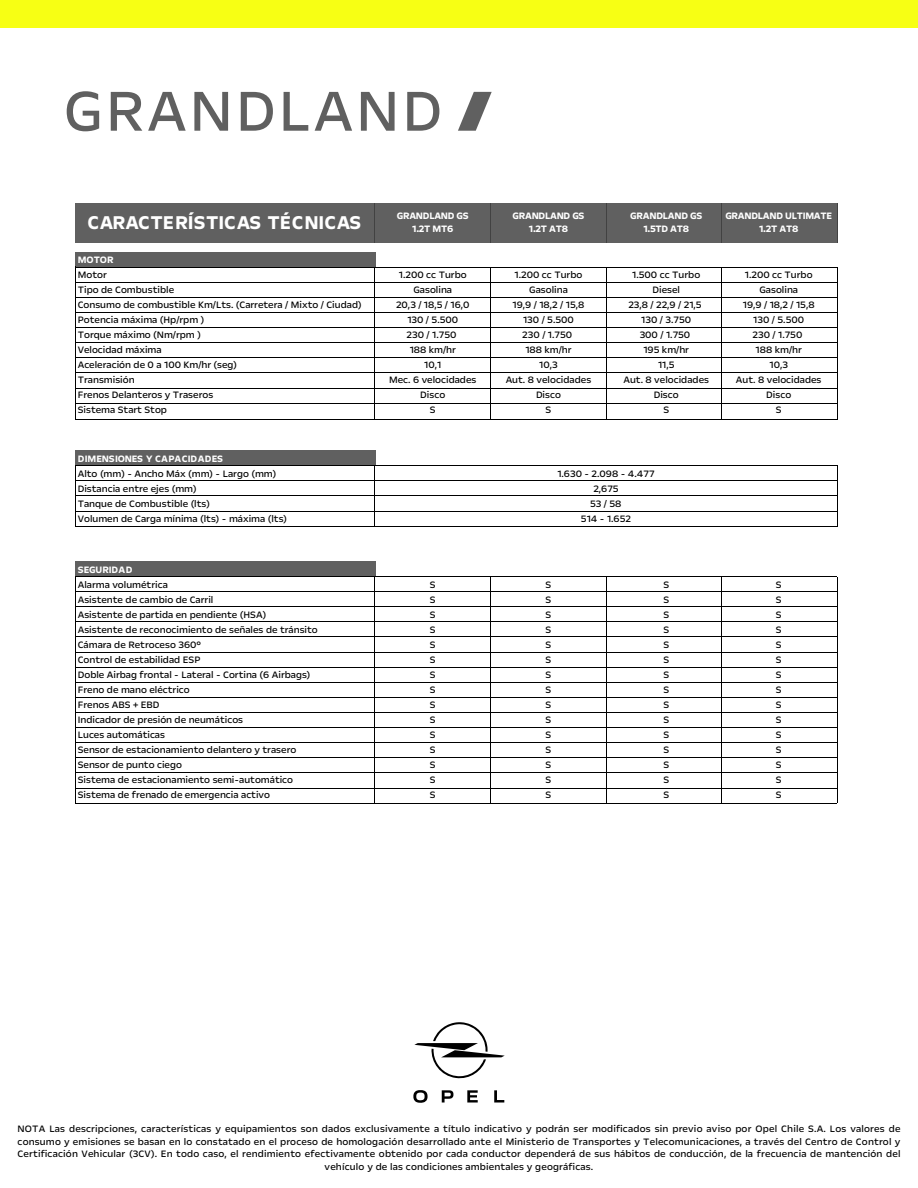
<style>
.page{position:relative;width:918px;height:1188px;background:#fff}
.page>*{position:absolute;margin:0;border:0;box-sizing:border-box;transform-origin:0 0}
.t1{font:64.5px "Opel Next";letter-spacing:.04em;color:#606060}
.t2{font:700 21.3px "Opel Next";color:#fff}
.t3{font:10.65px/15px "Opel Next";color:#000;text-align:center}
.t4{font:700 10.65px/12.8px "Opel Next";letter-spacing:-.025em;color:#fff;text-align:center}
.t5{font:700 10.65px "Opel Next";letter-spacing:.005em;color:#fff}
.t6{font:700 10.65px "Opel Next";color:#fff}
</style>
<div class="page">
<div style="left:0;top:0;width:918px;height:27px;background:#f7ff14"></div>
<svg style="left:458px;top:92px;width:34px;height:39px"></svg>
<svg style="left:414px;top:1022px;width:91px;height:57px"></svg>
<svg style="left:413px;top:1090px;width:15px;height:13px"></svg>
<svg style="left:467px;top:1090px;width:11px;height:13px"></svg>
<svg style="left:442px;top:1090px;width:12px;height:13px"></svg>
<svg style="left:494px;top:1090px;width:10px;height:13px"></svg>
<div style="left:75px;top:203px;width:762px;height:40px;background:#606060"></div>
<div style="left:75px;top:450px;width:300px;height:16px;background:#606060"></div>
<hr style="left:75px;top:465px;width:1px;height:62px;background:#000">
<hr style="left:375px;top:466px;width:1px;height:61px;background:#000">
<hr style="left:837px;top:466px;width:1px;height:61px;background:#000">
<div style="left:75px;top:252px;width:300px;height:16px;background:#606060"></div>
<hr style="left:375px;top:203px;width:1px;height:40px;background:#424242">
<hr style="left:490px;top:203px;width:1px;height:40px;background:#424242">
<hr style="left:606px;top:203px;width:1px;height:40px;background:#424242">
<hr style="left:721px;top:203px;width:1px;height:40px;background:#424242">
<hr style="left:837px;top:203px;width:1px;height:40px;background:#424242">
<hr style="left:75px;top:267px;width:1px;height:153px;background:#000">
<hr style="left:375px;top:268px;width:1px;height:152px;background:#000">
<hr style="left:490px;top:268px;width:1px;height:152px;background:#000">
<hr style="left:606px;top:268px;width:1px;height:152px;background:#000">
<hr style="left:721px;top:268px;width:1px;height:152px;background:#000">
<hr style="left:837px;top:268px;width:1px;height:152px;background:#000">
<hr style="left:76px;top:267px;width:761px;height:1px;background:#000">
<hr style="left:76px;top:282px;width:761px;height:1px;background:#000">
<hr style="left:76px;top:297px;width:761px;height:1px;background:#000">
<hr style="left:76px;top:312px;width:761px;height:1px;background:#000">
<hr style="left:76px;top:327px;width:761px;height:1px;background:#000">
<hr style="left:76px;top:342px;width:761px;height:1px;background:#000">
<hr style="left:76px;top:357px;width:761px;height:1px;background:#000">
<hr style="left:76px;top:373px;width:761px;height:1px;background:#000">
<hr style="left:76px;top:388px;width:761px;height:1px;background:#000">
<hr style="left:76px;top:419px;width:761px;height:1px;background:#000">
<hr style="left:76px;top:403px;width:761px;height:1px;background:#000">
<hr style="left:76px;top:465px;width:761px;height:1px;background:#000">
<hr style="left:76px;top:480px;width:761px;height:1px;background:#000">
<hr style="left:76px;top:496px;width:761px;height:1px;background:#000">
<hr style="left:76px;top:511px;width:761px;height:1px;background:#000">
<hr style="left:76px;top:526px;width:761px;height:1px;background:#000">
<div style="left:75px;top:561px;width:300px;height:16px;background:#606060"></div>
<hr style="left:375px;top:577px;width:1px;height:226px;background:#000">
<hr style="left:490px;top:577px;width:1px;height:226px;background:#000">
<hr style="left:606px;top:577px;width:1px;height:226px;background:#000">
<hr style="left:721px;top:577px;width:1px;height:226px;background:#000">
<hr style="left:837px;top:577px;width:1px;height:226px;background:#000">
<hr style="left:75px;top:576px;width:1px;height:228px;background:#000">
<hr style="left:76px;top:576px;width:761px;height:1px;background:#000">
<hr style="left:76px;top:591px;width:761px;height:1px;background:#000">
<hr style="left:76px;top:606px;width:761px;height:1px;background:#000">
<hr style="left:76px;top:621px;width:761px;height:1px;background:#000">
<hr style="left:76px;top:637px;width:761px;height:1px;background:#000">
<hr style="left:76px;top:652px;width:761px;height:1px;background:#000">
<hr style="left:76px;top:667px;width:761px;height:1px;background:#000">
<hr style="left:76px;top:682px;width:761px;height:1px;background:#000">
<hr style="left:76px;top:697px;width:761px;height:1px;background:#000">
<hr style="left:76px;top:712px;width:761px;height:1px;background:#000">
<hr style="left:76px;top:727px;width:761px;height:1px;background:#000">
<hr style="left:76px;top:742px;width:761px;height:1px;background:#000">
<hr style="left:76px;top:757px;width:761px;height:1px;background:#000">
<hr style="left:76px;top:772px;width:761px;height:1px;background:#000">
<hr style="left:76px;top:788px;width:761px;height:1px;background:#000">
<hr style="left:76px;top:803px;width:761px;height:1px;background:#000">
<h1 class="t1" style="left:64px;top:71px;width:380px">GRANDLAND</h1>
<h2 class="t2" style="left:87px;top:209px;width:275px">CARACTERÍSTICAS TÉCNICAS</h2>
<p class="t4" style="left:397px;top:209px;width:73px">GRANDLAND GS<br>1.2T MT6</p>
<p class="t4" style="left:513px;top:209px;width:73px">GRANDLAND GS<br>1.2T AT8</p>
<p class="t4" style="left:630px;top:209px;width:73px">GRANDLAND GS<br>1.5TD AT8</p>
<p class="t4" style="left:725px;top:209px;width:108px">GRANDLAND ULTIMATE<br>1.2T AT8</p>
<p class="t4" style="left:78px;top:254px;width:37px">MOTOR</p>
<p class="t3" style="left:78px;top:267px;width:285px;text-align:left">Motor<br>Tipo de Combustible<br>Consumo de combustible Km/Lts. (Carretera / Mixto / Ciudad)<br>Potencia máxima (Hp/rpm )<br>Torque máximo (Nm/rpm )<br>Velocidad máxima<br>Aceleración de 0 a 100 Km/hr (seg)<br>Transmisión<br>Frenos Delanteros y Traseros<br>Sistema Start Stop</p>
<p class="t3" style="left:389px;top:267px;width:89px">1.200 cc Turbo<br>Gasolina<br>20,3 / 18,5 / 16,0<br>130 / 5.500<br>230 / 1.750<br>188 km/hr<br>10,1<br>Mec. 6 velocidades<br>Disco<br>S</p>
<p class="t3" style="left:506px;top:267px;width:87px">1.200 cc Turbo<br>Gasolina<br>19,9 / 18,2 / 15,8<br>130 / 5.500<br>230 / 1.750<br>188 km/hr<br>10,3<br>Aut. 8 velocidades<br>Disco<br>S</p>
<p class="t3" style="left:623px;top:267px;width:87px">1.500 cc Turbo<br>Diesel<br>23,8 / 22,9 / 21,5<br>130 / 3.750<br>300 / 1.750<br>195 km/hr<br>11,5<br>Aut. 8 velocidades<br>Disco<br>S</p>
<p class="t3" style="left:736px;top:267px;width:87px">1.200 cc Turbo<br>Gasolina<br>19,9 / 18,2 / 15,8<br>130 / 5.500<br>230 / 1.750<br>188 km/hr<br>10,3<br>Aut. 8 velocidades<br>Disco<br>S</p>
<p class="t5" style="left:78px;top:452px;width:147px">DIMENSIONES Y CAPACIDADES</p>
<p class="t3" style="left:78px;top:466px;width:211px;text-align:left">Alto (mm) - Ancho Máx (mm) - Largo (mm)<br>Distancia entre ejes (mm)<br>Tanque de Combustible (lts)<br>Volumen de Carga mínima (lts) - máxima (lts)</p>
<p class="t3" style="left:557px;top:466px;width:99px">1.630 - 2.098 - 4.477<br>2,675<br>53 / 58<br>514 - 1.652</p>
<p class="t6" style="left:78px;top:563px;width:56px">SEGURIDAD</p>
<p class="t3" style="left:78px;top:577px;width:242px;text-align:left">Alarma volumétrica<br>Asistente de cambio de Carril<br>Asistente de partida en pendiente (HSA)<br>Asistente de reconocimiento de señales de tránsito<br>Cámara de Retroceso 360°<br>Control de estabilidad ESP<br>Doble Airbag frontal - Lateral - Cortina (6 Airbags)<br>Freno de mano eléctrico<br>Frenos ABS + EBD<br>Indicador de presión de neumáticos<br>Luces automáticas<br>Sensor de estacionamiento delantero y trasero<br>Sensor de punto ciego<br>Sistema de estacionamiento semi-automático<br>Sistema de frenado de emergencia activo</p>
<p class="t3" style="left:430px;top:577px;width:7px;text-align:justify">S S S S S S S S S S S S S S S</p>
<p class="t3" style="left:546px;top:577px;width:7px;text-align:justify">S S S S S S S S S S S S S S S</p>
<p class="t3" style="left:663px;top:577px;width:7px;text-align:justify">S S S S S S S S S S S S S S S</p>
<p class="t3" style="left:776px;top:577px;width:7px;text-align:justify">S S S S S S S S S S S S S S S</p>
<p class="t3" style="left:18px;top:1122px;width:884px;line-height:12.8px">NOTA Las descripciones, características y equipamientos son dados exclusivamente a título indicativo y podrán ser modificados sin previo aviso por Opel Chile S.A. Los valores de consumo y emisiones se basan en lo constatado en el proceso de homologación desarrollado ante el Ministerio de Transportes y Telecomunicaciones, a través del Centro de Control y Certificación Vehicular (3CV). En todo caso, el rendimiento efectivamente obtenido por cada conductor dependerá de sus hábitos de conducción, de la frecuencia de mantención del vehículo y de las condiciones ambientales y geográficas.</p>
</div>
